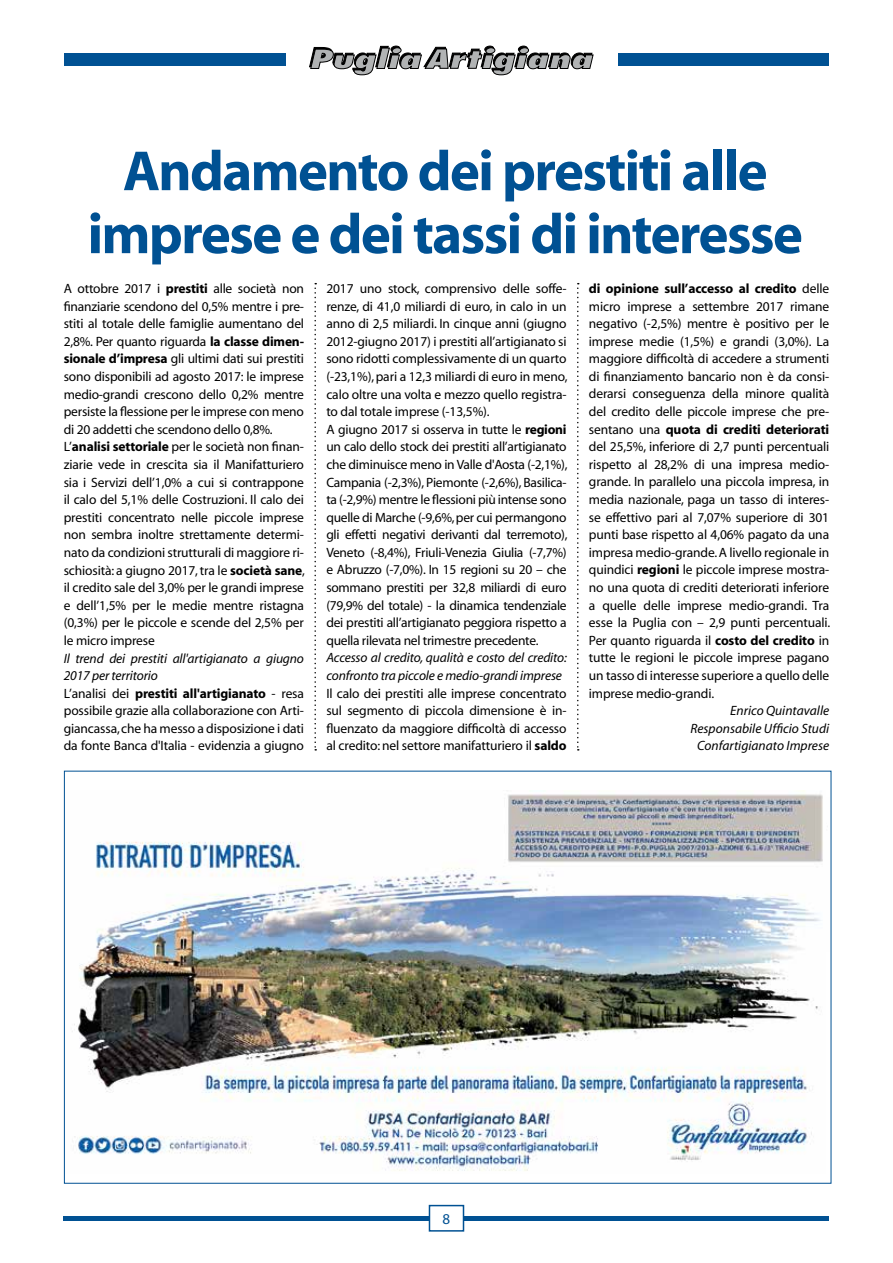
<style>
.page{position:relative;width:893px;height:1263px;background:#fff}
.page>*{position:absolute;margin:0;border:0;box-sizing:border-box;transform-origin:0 0}
.t1{font:700 57px/63px "Myriad";letter-spacing:-.03em;color:#005193;text-align:center}
.t2{font:15px "Myriad";color:#005193}
.t3{font:13.5px/17.5px "Myriad";letter-spacing:-.015em;color:#000}
.t4{font:italic 13.5px/17.5px "Myriad";letter-spacing:-.01em;color:#000}
.s1{font-weight:700}
.s2{font-style:italic}
</style>
<div class="page">
<svg style="left:309px;top:46px;width:284px;height:29px"></svg>
<div style="left:64px;top:53px;width:222px;height:13px;background:#005193"></div>
<div style="left:618px;top:53px;width:211px;height:13px;background:#005193"></div>
<hr style="left:63px;top:1216px;width:766px;height:4px;background:#005193">
<div style="left:429px;top:1205px;width:34px;height:26px;background:#fff"></div>
<div style="left:429px;top:1205px;width:35px;height:26px;border:2px solid #005193"></div>
<svg style="left:314px;top:283px;width:2px;height:467px"></svg>
<svg style="left:577px;top:283px;width:2px;height:467px"></svg>
<img style="left:72px;top:790px;width:751px;height:381px">
<h1 class="t1" style="left:88px;top:142px;width:717px">Andamento dei prestiti alle imprese e dei tassi di interesse</h1>
<p class="t3" style="left:64px;top:280px;width:243px">A ottobre 2017 i <span class="s1">prestiti</span> alle società non finanziarie scendono del 0,5% mentre i pre&shy;stiti al totale delle famiglie aumentano del 2,8%. Per quanto riguarda <span class="s1">la classe dimen&shy;sionale d’impresa</span> gli ultimi dati sui prestiti sono disponibili ad agosto 2017: le imprese medio-grandi crescono dello 0,2% mentre persiste la flessione per le imprese con meno di 20 addetti che scendono dello 0,8%.<br>L’<span class="s1">analisi settoriale</span> per le società non finan&shy;ziarie vede in crescita sia il Manifatturiero sia i Servizi dell’1,0% a cui si contrappone il calo del 5,1% delle Costruzioni. Il calo dei prestiti concentrato nelle piccole imprese non sembra inoltre strettamente determi&shy;nato da condizioni strutturali di maggiore ri&shy;schiosità: a giugno 2017, tra le <span class="s1">società sane</span>, il credito sale del 3,0% per le grandi imprese e dell’1,5% per le medie mentre ristagna (0,3%) per le piccole e scende del 2,5% per le micro imprese</p>
<p class="t3" style="left:64px;top:650px;width:242px"><span class="s2">Il trend dei prestiti all'artigianato a giugno 2017 per territorio<br></span>L’analisi dei <span class="s1">prestiti all'artigianato</span> - resa possibile grazie alla collaborazione con Arti&shy;giancassa, che ha messo a disposizione i dati da fonte Banca d'Italia - evidenzia a giugno</p>
<p class="t3" style="left:326px;top:280px;width:243px">2017 uno stock, comprensivo delle soffe&shy;renze, di 41,0 miliardi di euro, in calo in un anno di 2,5 miliardi. In cinque anni (giugno 2012-giugno 2017) i prestiti all’artigianato si sono ridotti complessivamente di un quarto (-23,1%), pari a 12,3 miliardi di euro in meno, calo oltre una volta e mezzo quello registra&shy;to dal totale imprese (-13,5%).<br>A giugno 2017 si osserva in tutte le <span class="s1">regioni </span>un calo dello stock dei prestiti all’artigianato che diminuisce meno in Valle d'Aosta (-2,1%), Campania (-2,3%), Piemonte (-2,6%), Basilica&shy;ta (-2,9%) mentre le flessioni più intense sono quelle di Marche (-9,6%, per cui permangono gli effetti negativi derivanti dal terremoto), Veneto (-8,4%), Friuli-Venezia Giulia (-7,7%) e Abruzzo (-7,0%). In 15 regioni su 20 – che sommano prestiti per 32,8 miliardi di euro (79,9% del totale) - la dinamica tendenziale dei prestiti all’artigianato peggiora rispetto a quella rilevata nel trimestre precedente.</p>
<p class="t4" style="left:326px;top:650px;width:242px">Accesso al credito, qualità e costo del credito: confronto tra piccole e medio-grandi imprese</p>
<p class="t3" style="left:326px;top:685px;width:242px;text-align:justify">Il calo dei prestiti alle imprese concentrato sul segmento di piccola dimensione è in&shy;fluenzato da maggiore difficoltà di accesso al credito: nel settore manifatturiero il <span class="s1">saldo</span></p>
<p class="t3" style="left:589px;top:280px;width:243px;text-align:justify"><span class="s1">di opinione sull’accesso al credito</span> delle micro imprese a settembre 2017 rimane negativo (-2,5%) mentre è positivo per le imprese medie (1,5%) e grandi (3,0%). La maggiore difficoltà di accedere a strumenti di finanziamento bancario non è da consi&shy;derarsi conseguenza della minore qualità del credito delle piccole imprese che pre&shy;sentano una <span class="s1">quota di crediti deteriorati </span>del 25,5%, inferiore di 2,7 punti percentuali rispetto al 28,2% di una impresa medio&shy;grande. In parallelo una piccola impresa, in media nazionale, paga un tasso di interes&shy;se effettivo pari al 7,07% superiore di 301 punti base rispetto al 4,06% pagato da una impresa medio-grande. A livello regionale in quindici <span class="s1">regioni</span> le piccole imprese mostra&shy;no una quota di crediti deteriorati inferiore a quelle delle imprese medio-grandi. Tra esse la Puglia con – 2,9 punti percentuali.<br>Per quanto riguarda il <span class="s1">costo del credito</span> in tutte le regioni le piccole imprese pagano un tasso di interesse superiore a quello delle imprese medio-grandi.</p>
<p class="t4" style="left:690px;top:702px;width:140px;text-align:right">Enrico Quintavalle<br>Responsabile Ufficio Studi<br>Confartigianato Imprese</p>
<p class="t2" style="left:443px;top:1211px;width:9px">8</p>
</div>
